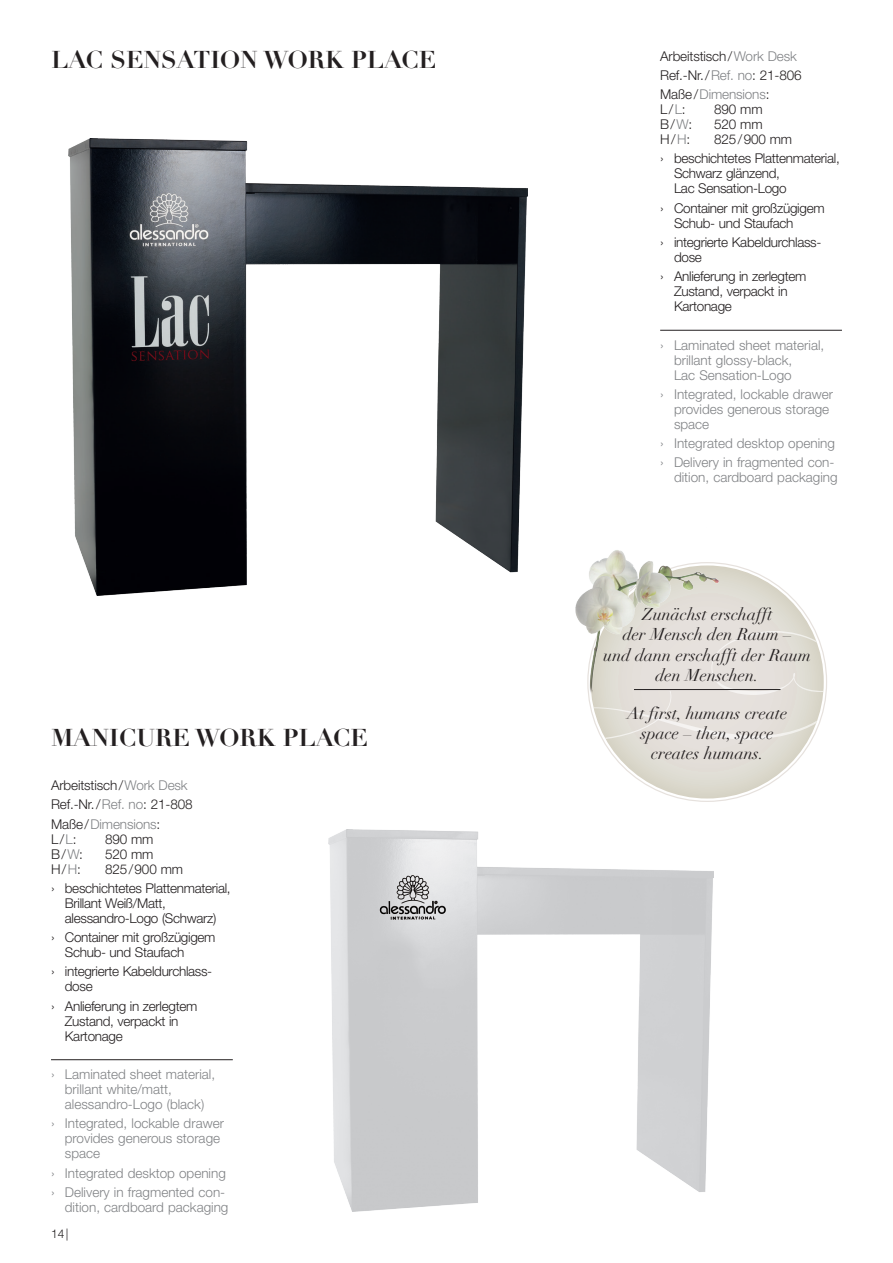
<style>
.page{position:relative;width:893px;height:1263px;background:#fff}
.page>*{position:absolute;margin:0;border:0;box-sizing:border-box;transform-origin:0 0}
.t1{font:700 24px "Didot LT Std";color:#231f20}
.t2{font:italic 16.95px/20.2px "Didot LT Std";color:#231f20;text-align:center}
.t3{font:300 13.5px/15px "Helvetica Neue LT Std";letter-spacing:-.02em;color:#231f20}
.t4{font:300 13.5px/15px "Helvetica Neue LT Std";color:#808285}
.t5{font:300 12px "Helvetica Neue LT Std";color:#231f20}
.s1{color:#808285}
</style>
<div class="page">
<img style="left:68px;top:138px;width:460px;height:457px">
<img style="left:328px;top:829px;width:385px;height:383px">
<hr style="left:660px;top:330px;width:182px;height:1px;background:#231f20">
<hr style="left:51px;top:1059px;width:182px;height:1px;background:#231f20">
<svg style="left:591px;top:565px;width:233px;height:233px;background:#dedad1"></svg>
<svg style="left:591px;top:631px;width:233px;height:113px;background:#e4e0da"></svg>
<hr style="left:634px;top:689px;width:146px;height:1px;background:#231f20">
<img style="left:575px;top:550px;width:144px;height:149px">
<h1 class="t1" style="left:51px;top:45px;width:387px">LAC SENSATION WORK PLACE</h1>
<h1 class="t1" style="left:51px;top:723px;width:318px">MANICURE WORK PLACE</h1>
<p class="t3" style="left:51px;top:775px;width:143px;line-height:19.2px">Arbeitstisch/<span class="s1">Work Desk<br></span>Ref.-Nr./<span class="s1">Ref. no</span>: 21-808<br>Maße/<span class="s1">Dimensions</span>:</p>
<p class="t3" style="left:51px;top:831px;width:27px">L/<span class="s1">L</span>:</p>
<p class="t3" style="left:105px;top:831px;width:50px">890 mm</p>
<p class="t3" style="left:51px;top:846px;width:33px">B/<span class="s1">W</span>:</p>
<p class="t3" style="left:105px;top:846px;width:50px">520 mm</p>
<p class="t3" style="left:51px;top:861px;width:31px">H/<span class="s1">H</span>:</p>
<p class="t3" style="left:51px;top:859px;width:181px;line-height:19.2px;text-align:center">825/900 mm<br>› beschichtetes Plattenmaterial,</p>
<p class="t3" style="left:65px;top:895px;width:153px">Brillant Weiß/Matt, alessandro-Logo (Schwarz)</p>
<p class="t3" style="left:65px;top:929px;width:152px;text-indent:-14px">› Container mit großzügigem<br>Schub- und Staufach</p>
<p class="t3" style="left:65px;top:964px;width:149px;text-indent:-14px">› integrierte Kabeldurchlass&shy;dose</p>
<p class="t3" style="left:65px;top:998px;width:134px;text-indent:-14px">› Anlieferung in zerlegtem<br>Zustand, verpackt in<br>Kartonage</p>
<p class="t4" style="left:65px;top:1066px;width:152px;text-indent:-14px">› Laminated sheet material, brillant white/matt, alessandro-Logo (black)</p>
<p class="t4" style="left:65px;top:1116px;width:161px;text-indent:-14px">› Integrated, lockable drawer provides generous storage space</p>
<p class="t4" style="left:51px;top:1163px;width:176px;line-height:19.2px">› Integrated desktop opening › Delivery in fragmented con-</p>
<p class="t4" style="left:65px;top:1199px;width:165px">dition, cardboard packaging</p>
<p class="t5" style="left:51px;top:1226px;width:19px">14|</p>
<p class="t3" style="left:660px;top:46px;width:143px;line-height:19.2px">Arbeitstisch/<span class="s1">Work Desk<br></span>Ref.-Nr./<span class="s1">Ref. no</span>: 21-806<br>Maße/<span class="s1">Dimensions</span>:</p>
<p class="t3" style="left:660px;top:102px;width:27px">L/<span class="s1">L</span>:</p>
<p class="t3" style="left:714px;top:102px;width:50px">890 mm</p>
<p class="t3" style="left:660px;top:117px;width:33px">B/<span class="s1">W</span>:</p>
<p class="t3" style="left:714px;top:117px;width:50px">520 mm</p>
<p class="t3" style="left:660px;top:132px;width:31px">H/<span class="s1">H</span>:</p>
<p class="t3" style="left:660px;top:129px;width:181px;line-height:19.2px;text-align:center">825/900 mm<br>› beschichtetes Plattenmaterial,</p>
<p class="t3" style="left:674px;top:166px;width:114px">Schwarz glänzend,<br>Lac Sensation-Logo</p>
<p class="t3" style="left:674px;top:200px;width:152px;text-indent:-14px">› Container mit großzügigem<br>Schub- und Staufach</p>
<p class="t3" style="left:674px;top:234px;width:149px;text-indent:-14px">› integrierte Kabeldurchlass&shy;dose</p>
<p class="t3" style="left:674px;top:269px;width:134px;text-indent:-14px">› Anlieferung in zerlegtem<br>Zustand, verpackt in<br>Kartonage</p>
<p class="t4" style="left:674px;top:337px;width:152px;text-indent:-14px">› Laminated sheet material, brillant glossy-black,<br>Lac Sensation-Logo</p>
<p class="t4" style="left:674px;top:386px;width:161px;text-indent:-14px">› Integrated, lockable drawer provides generous storage space</p>
<p class="t4" style="left:660px;top:433px;width:176px;line-height:19.2px">› Integrated desktop opening › Delivery in fragmented con-</p>
<p class="t4" style="left:674px;top:470px;width:165px">dition, cardboard packaging</p>
<p class="t2" style="left:604px;top:604px;width:209px">Zunächst erschafft<br>der Mensch den Raum –<br>und dann erschafft der Raum den Menschen.</p>
<p class="t2" style="left:627px;top:703px;width:162px">At first, humans create space – then, space creates humans.</p>
</div>
